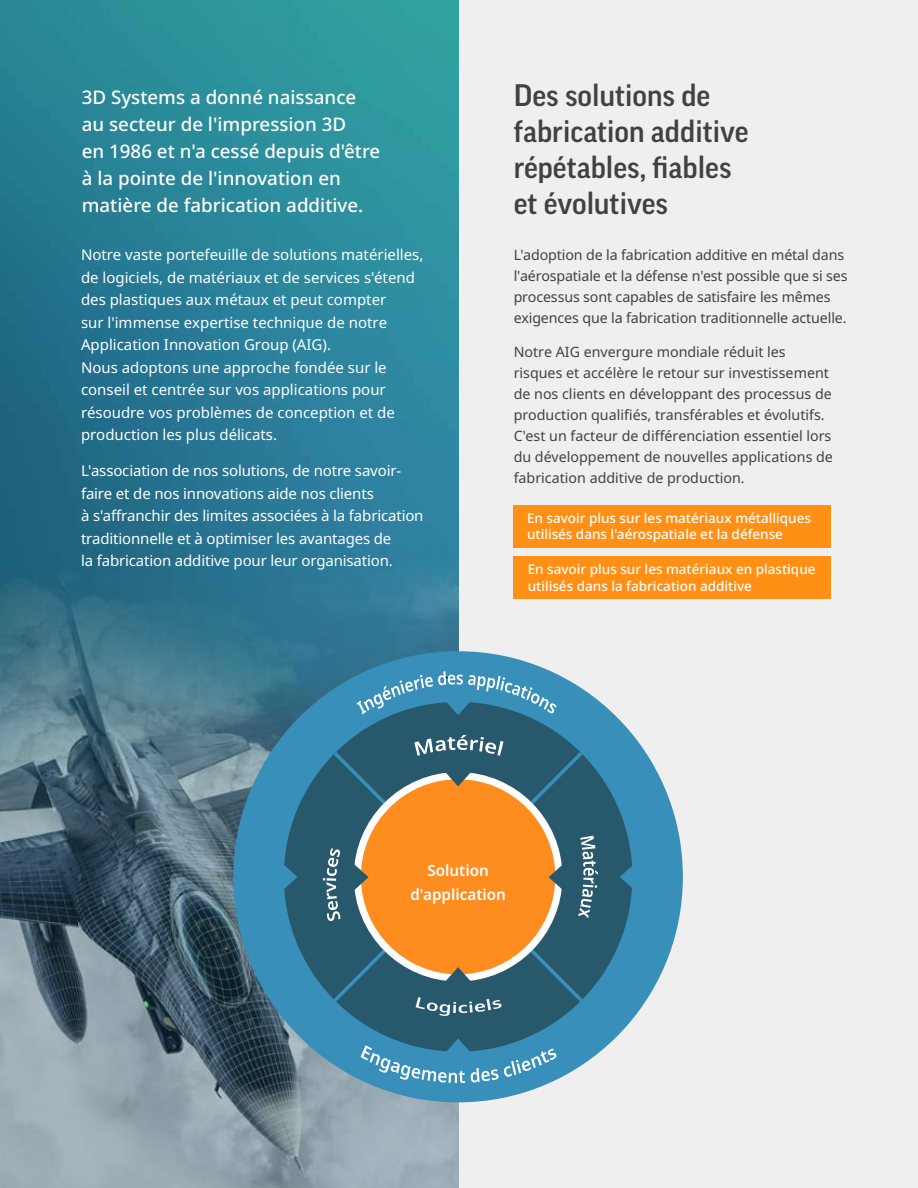
<style>
.page{position:relative;width:918px;height:1188px;background:#fff}
.page>*{position:absolute;margin:0;border:0;box-sizing:border-box;transform-origin:0 0}
.t1{font:500 30px/36px "Good Pro";color:#414042}
.t2{font:500 18.75px/27px "Noto Sans";color:#fff}
.t3{font:600 15.45px/24.9px "Noto Sans";color:#fff;text-align:center}
.t4{font:15px/22.5px "Noto Sans";color:#fff}
.t5{font:14.25px/21px "Noto Sans";color:#414042}
.t6{font:500 13.5px/16.5px "Noto Sans";color:#fff}
</style>
<div class="page">
<img style="left:0;top:0;width:460px;height:1188px">
<div style="left:460px;top:0;width:458px;height:1188px;background:#efeff0"></div>
<div style="left:513px;top:505px;width:317px;height:43px;background:#ff9015"></div>
<div style="left:513px;top:556px;width:317px;height:42px;background:#ff9015"></div>
<img style="left:0;top:547px;width:459px;height:641px">
<div style="left:233px;top:651px;width:450px;height:451px;background:#388fb9;border-radius:50%"></div>
<div style="left:284px;top:702px;width:348px;height:350px;background:#28586c;border-radius:50%"></div>
<svg style="left:284px;top:851px;width:14px;height:52px"></svg>
<svg style="left:620px;top:851px;width:12px;height:52px"></svg>
<svg style="left:356px;top:671px;width:201px;height:44px"></svg>
<svg style="left:361px;top:1038px;width:195px;height:45px"></svg>
<svg style="left:323px;top:735px;width:275px;height:281px"></svg>
<p class="t2" style="left:82px;top:84px;width:300px">3D Systems a donné naissance au secteur de l'impression 3D<br>en 1986 et n'a cessé depuis d'être à la pointe de l'innovation en matière de fabrication additive.</p>
<p class="t4" style="left:81px;top:243px;width:344px">Notre vaste portefeuille de solutions matérielles, de logiciels, de matériaux et de services s'étend des plastiques aux métaux et peut compter<br>sur l'immense expertise technique de notre Application Innovation Group (AIG).<br>Nous adoptons une approche fondée sur le conseil et centrée sur vos applications pour résoudre vos problèmes de conception et de production les plus délicats.</p>
<p class="t4" style="left:81px;top:459px;width:344px">L'association de nos solutions, de notre savoir&shy;faire et de nos innovations aide nos clients<br>à s'affranchir des limites associées à la fabrication traditionnelle et à optimiser les avantages de<br>la fabrication additive pour leur organisation.</p>
<h1 class="t1" style="left:514px;top:77px;width:236px">Des solutions de fabrication additive répétables, fiables et évolutives</h1>
<p class="t5" style="left:514px;top:244px;width:335px">L'adoption de la fabrication additive en métal dans l'aérospatiale et la défense n'est possible que si ses processus sont capables de satisfaire les mêmes exigences que la fabrication traditionnelle actuelle.</p>
<p class="t5" style="left:514px;top:341px;width:321px">Notre AIG envergure mondiale réduit les risques et accélère le retour sur investissement de nos clients en développant des processus de production qualifiés, transférables et évolutifs.<br>C'est un facteur de différenciation essentiel lors du développement de nouvelles applications de fabrication additive de production.</p>
<p class="t6" style="left:527px;top:510px;width:285px">En savoir plus sur les matériaux métalliques utilisés dans l'aérospatiale et la défense</p>
<p class="t6" style="left:528px;top:562px;width:289px">En savoir plus sur les matériaux en plastique utilisés dans la fabrication additive</p>
<p class="t3" style="left:410px;top:858px;width:97px">Solution d'application</p>
</div>
